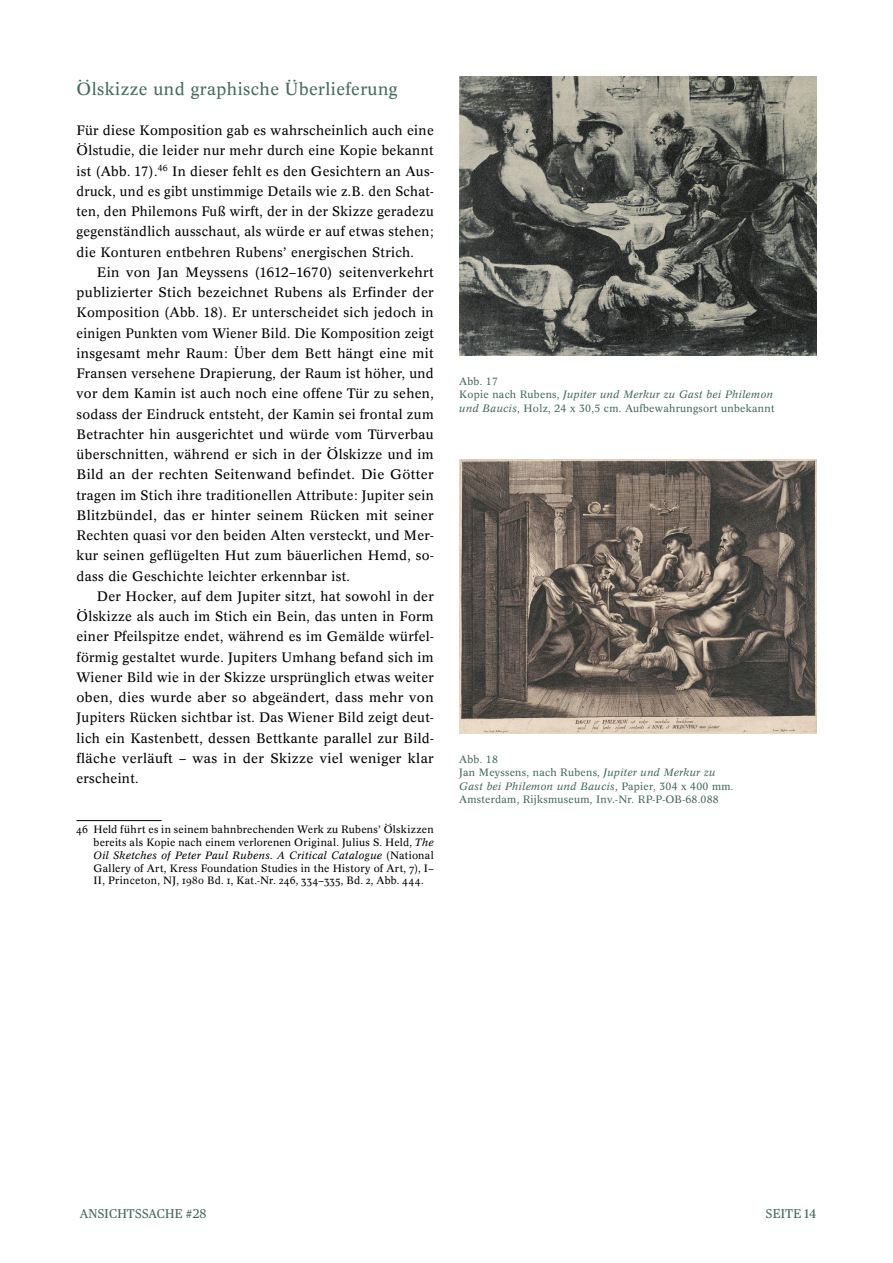
<style>
.page{position:relative;width:893px;height:1263px;background:#fff}
.page>*{position:absolute;margin:0;border:0;box-sizing:border-box;transform-origin:0 0}
.t1{font:17.25px "Concorde BQ";letter-spacing:.025em;color:#46695d}
.t2{font:13.5px/20.2px "Concorde BQ";letter-spacing:.025em;color:#000;text-align:justify}
.t3{font:12.75px "Publico Text";letter-spacing:.015em;color:#46695d}
.t4{font:10.5px/12.8px "Concorde BQ";letter-spacing:.035em;color:#000;text-align:justify}
.t5{font:10.5px/13.5px "Concorde BQ";letter-spacing:.025em;color:#46695d}
.s1{font-style:italic}
</style>
<div class="page">
<hr style="left:77px;top:820px;width:85px;height:1px;background:#000">
<img style="left:459px;top:77px;width:357px;height:278px">
<img style="left:459px;top:459px;width:357px;height:274px">
<p class="t1" style="left:77px;top:79px;width:323px">Ölskizze und graphische Überlieferung</p>
<p class="t2" style="left:77px;top:120px;width:359px">Für diese Komposition gab es wahrscheinlich auch eine Ölstudie, die leider nur mehr durch eine Kopie bekannt ist (Abb. 17).<sup>46</sup> In dieser fehlt es den Gesichtern an Aus&shy;druck, und es gibt unstimmige Details wie z.B. den Schat&shy;ten, den Philemons Fuß wirft, der in der Skizze geradezu gegenständlich ausschaut, als würde er auf etwas stehen; die Konturen entbehren Rubens’ energischen Strich.</p>
<p class="t2" style="left:77px;top:262px;width:359px;text-indent:20px">Ein von Jan Meyssens (1612–1670) seitenverkehrt publizierter Stich bezeichnet Rubens als Erfinder der Komposition (Abb. 18). Er unterscheidet sich jedoch in einigen Punkten vom Wiener Bild. Die Komposition zeigt insgesamt mehr Raum: Über dem Bett hängt eine mit Fransen versehene Drapierung, der Raum ist höher, und vor dem Kamin ist auch noch eine offene Tür zu sehen, sodass der Eindruck entsteht, der Kamin sei frontal zum Betrachter hin ausgerichtet und würde vom Türverbau überschnitten, während er sich in der Ölskizze und im Bild an der rechten Seitenwand befindet. Die Götter tragen im Stich ihre traditionellen Attribute: Jupiter sein Blitzbündel, das er hinter seinem Rücken mit seiner Rechten quasi vor den beiden Alten versteckt, und Mer&shy;kur seinen geflügelten Hut zum bäuerlichen Hemd, so&shy;dass die Geschichte leichter erkennbar ist.</p>
<p class="t2" style="left:77px;top:586px;width:359px;text-indent:20px">Der Hocker, auf dem Jupiter sitzt, hat sowohl in der Ölskizze als auch im Stich ein Bein, das unten in Form einer Pfeilspitze endet, während es im Gemälde würfel&shy;förmig gestaltet wurde. Jupiters Umhang befand sich im Wiener Bild wie in der Skizze ursprünglich etwas weiter oben, dies wurde aber so abgeändert, dass mehr von Jupiters Rücken sichtbar ist. Das Wiener Bild zeigt deut&shy;lich ein Kastenbett, dessen Bettkante parallel zur Bild&shy;fläche verläuft – was in der Skizze viel weniger klar erscheint.</p>
<p class="t4" style="left:94px;top:823px;width:342px;text-indent:-17px">46 Held führt es in seinem bahnbrechenden Werk zu Rubens’ Ölskizzen bereits als Kopie nach einem verlorenen Original. Julius S. Held, <span class="s1">The Oil Sketches of Peter Paul Rubens. A Critical Catalogue</span> (National Gallery of Art, Kress Foundation Studies in the History of Art, 7), I– II, Princeton, NJ, 1980 Bd. 1, Kat.-Nr. 246, 334–335, Bd. 2, Abb. 444.</p>
<p class="t5" style="left:459px;top:374px;width:317px">Abb. 17<br>Kopie nach Rubens, <span class="s1">Jupiter und Merkur zu Gast bei Philemon und Baucis</span>, Holz, 24 x 30,5 cm. Aufbewahrungsort unbekannt</p>
<p class="t5" style="left:459px;top:752px;width:276px">Abb. 18<br>Jan Meyssens, nach Rubens, <span class="s1">Jupiter und Merkur zu Gast bei Philemon und Baucis</span>, Papier, 304 x 400 mm.<br>Amsterdam, Rijksmuseum, Inv.-Nr. RP-P-OB-68.088</p>
<p class="t3" style="left:80px;top:1204px;width:128px">ANSICHTSSACHE #28</p>
<p class="t3" style="left:766px;top:1204px;width:52px">SEITE 14</p>
</div>
